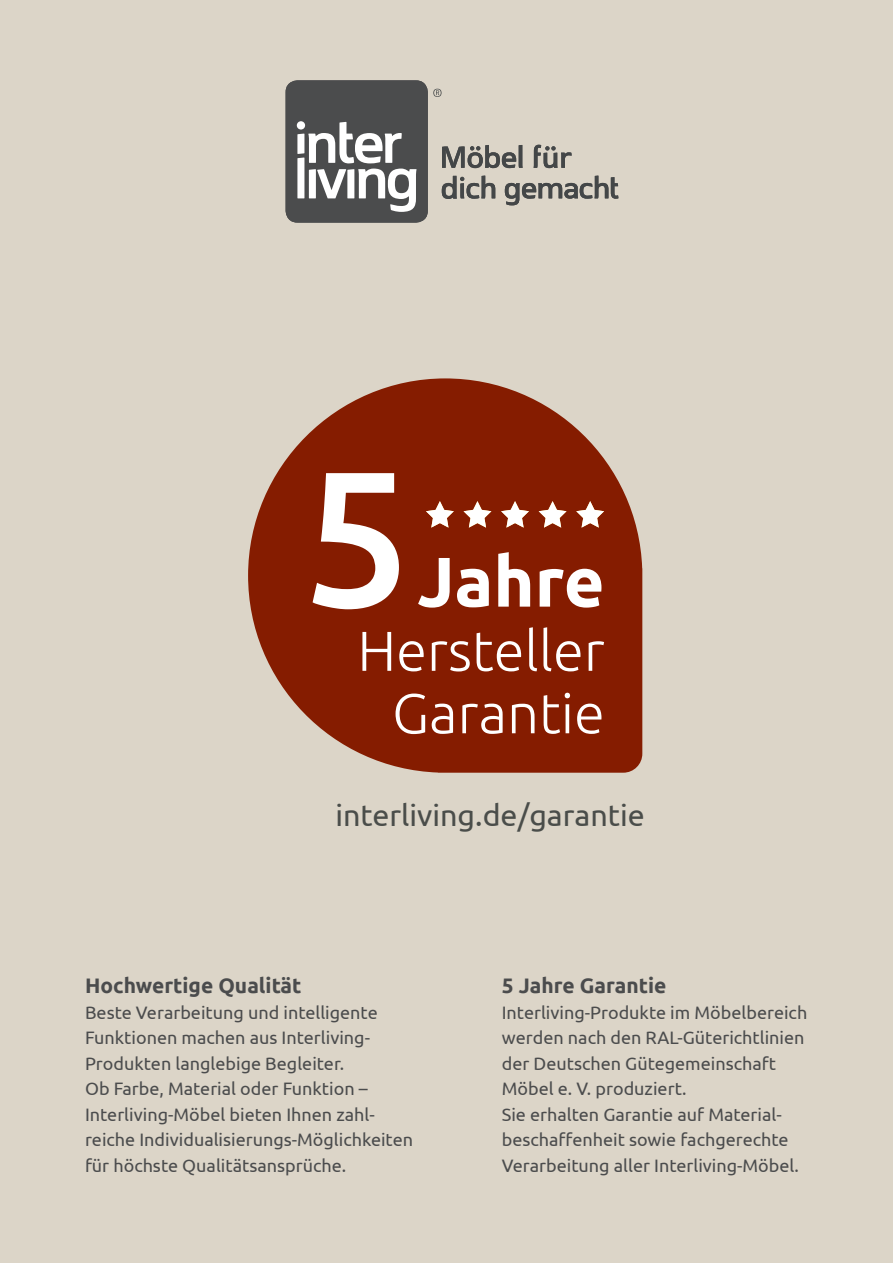
<style>
.page{position:relative;width:893px;height:1263px;background:#dcd5c8}
.page>*{position:absolute;margin:0;border:0;box-sizing:border-box;transform-origin:0 0}
.t1{font:30.45px "Ubuntu";color:#4a4d4a}
.t2{font:700 21px "Ubuntu";color:#4b4c4d}
.t3{font:18px/25.5px "Ubuntu";color:#4b4c4d}
</style>
<div class="page">
<div style="left:286px;top:80px;width:142px;height:143px;background:#4b4c4d;border-radius:12px"></div>
<svg style="left:534px;top:145px;width:38px;height:23px"></svg>
<svg style="left:505px;top:176px;width:113px;height:29px"></svg>
<svg style="left:297px;top:121px;width:120px;height:91px"></svg>
<svg style="left:442px;top:145px;width:81px;height:23px"></svg>
<svg style="left:442px;top:176px;width:53px;height:23px"></svg>
<svg style="left:433px;top:89px;width:8px;height:8px"></svg>
<svg style="left:248px;top:378px;width:394px;height:395px;fill:#851c00"></svg>
<svg style="left:313px;top:473px;width:86px;height:136px;background:#c08a7c"></svg>
<svg style="left:418px;top:558px;width:32px;height:50px;background:#b97c6d"></svg>
<svg style="left:457px;top:569px;width:32px;height:38px"></svg>
<svg style="left:498px;top:552px;width:32px;height:55px;background:#cb9e93"></svg>
<svg style="left:540px;top:569px;width:61px;height:39px;background:#cb9e93"></svg>
<svg style="left:362px;top:632px;width:29px;height:39px"></svg>
<svg style="left:399px;top:641px;width:25px;height:30px"></svg>
<svg style="left:432px;top:641px;width:38px;height:30px"></svg>
<svg style="left:477px;top:633px;width:44px;height:38px;background:#a85d49"></svg>
<svg style="left:529px;top:627px;width:8px;height:44px"></svg>
<svg style="left:543px;top:627px;width:37px;height:44px;background:#a65b46"></svg>
<svg style="left:589px;top:641px;width:15px;height:30px"></svg>
<svg style="left:396px;top:693px;width:29px;height:41px"></svg>
<svg style="left:432px;top:704px;width:21px;height:30px"></svg>
<svg style="left:462px;top:704px;width:41px;height:30px"></svg>
<svg style="left:512px;top:704px;width:22px;height:29px"></svg>
<svg style="left:544px;top:693px;width:26px;height:41px"></svg>
<svg style="left:577px;top:704px;width:24px;height:30px"></svg>
<svg style="left:426px;top:501px;width:28px;height:27px"></svg>
<svg style="left:463px;top:501px;width:28px;height:27px"></svg>
<svg style="left:501px;top:501px;width:28px;height:27px"></svg>
<svg style="left:539px;top:501px;width:28px;height:27px"></svg>
<svg style="left:576px;top:501px;width:28px;height:27px"></svg>
<p class="t1" style="left:335px;top:796px;width:311px">interliving.de/garantie</p>
<p class="t2" style="left:85px;top:973px;width:218px">Hochwertige Qualität</p>
<p class="t3" style="left:85px;top:999px;width:330px">Beste Verarbeitung und intelligente Funktionen machen aus Interliving-Produkten langlebige Begleiter.<br>Ob Farbe, Material oder Funktion – Interliving-Möbel bieten Ihnen zahl&shy;reiche Individualisierungs-Möglichkeiten für höchste Qualitätsansprüche.</p>
<p class="t2" style="left:502px;top:973px;width:166px">5 Jahre Garantie</p>
<p class="t3" style="left:502px;top:999px;width:307px">Interliving-Produkte im Möbelbereich werden nach den RAL-Güterichtlinien der Deutschen Gütegemeinschaft Möbel e. V. produziert.<br>Sie erhalten Garantie auf Material&shy;beschaffenheit sowie fachgerechte Verarbeitung aller Interliving-Möbel.</p>
</div>
